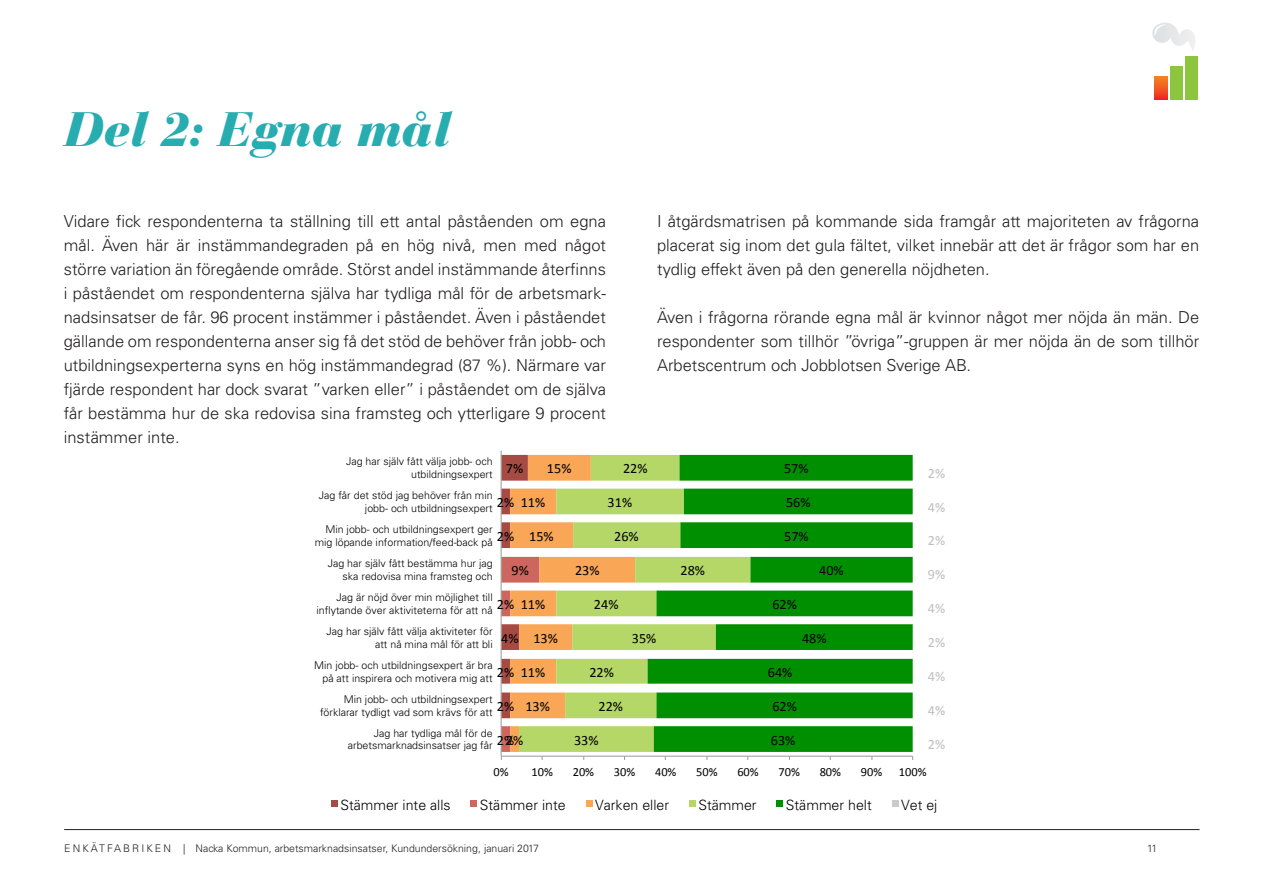
<style>
.page{position:relative;width:1263px;height:893px;background:#fff}
.page>*{position:absolute;margin:0;border:0;box-sizing:border-box;transform-origin:0 0}
.Sidrubrik{font:italic 900 48px "Bauer Bodoni Std";letter-spacing:-.015em;color:#27acb0}
.Brödtext{font:300 16.5px/24px "Univers LT Std";color:#231f20;text-align:justify}
.t1{font:14.25px "Calibri";color:#000}
.t2{font:300 14.25px "Univers LT Std";color:#000}
.t3{font:14.25px "Calibri";color:#bfbfbf}
.t4{font:12.45px "Calibri";color:#000}
.t5{font:300 10.65px/12.5px "Univers LT Std";color:#000;text-align:right}
.t6{font:300 10.5px "Univers LT Std";color:#231f20}
</style>
<div class="page">
<hr style="left:64px;top:829px;width:1135px;height:1px;background:#231f20">
<div style="left:501px;top:451px;width:412px;height:305px;background:linear-gradient(to right,#fff,#fff)"></div>
<svg style="left:635px;top:455px;width:13px;height:297px;fill:#b4d767"></svg>
<svg style="left:648px;top:455px;width:265px;height:297px;fill:#008f00"></svg>
<hr style="left:501px;top:756px;width:412px;height:1px;background:#979797">
<svg style="left:501px;top:455px;width:134px;height:305px"></svg>
<hr style="left:501px;top:451px;width:1px;height:305px;background:#979797">
<div style="left:331px;top:800px;width:7px;height:6px;background:#a64a44"></div>
<svg style="left:471px;top:800px;width:6px;height:6px"></svg>
<svg style="left:586px;top:800px;width:6px;height:6px"></svg>
<div style="left:689px;top:800px;width:7px;height:6px;background:#b4d767"></div>
<svg style="left:777px;top:800px;width:6px;height:6px"></svg>
<svg style="left:892px;top:800px;width:6px;height:6px"></svg>
<svg style="left:1155px;top:76px;width:12px;height:24px"></svg>
<div style="left:1170px;top:67px;width:13px;height:33px;background:#8bc63e"></div>
<div style="left:1185px;top:57px;width:13px;height:43px;background:#8bc63e"></div>
<svg style="left:1152px;top:23px;width:43px;height:27px"></svg>
<p class="Sidrubrik" style="left:64px;top:100px;width:389px">Del 2: Egna mål</p>
<p class="Brödtext" style="left:64px;top:209px;width:544px">Vidare fick respondenterna ta ställning till ett antal påståenden om egna mål. Även här är instämmandegraden på en hög nivå, men med något större variation än föregående område. Störst andel instämmande återfinns i påståendet om respondenterna själva har tydliga mål för de arbetsmark&shy;nadsinsatser de får. 96 procent instämmer i påståendet. Även i påståendet gällande om respondenterna anser sig få det stöd de behöver från jobb- och utbildningsexperterna syns en hög instämmandegrad (87 %). Närmare var fjärde respondent har dock svarat ”varken eller” i påståendet om de själva får bestämma hur de ska redovisa sina framsteg och ytterligare 9 procent instämmer inte.</p>
<p class="Brödtext" style="left:657px;top:209px;width:544px">I åtgärdsmatrisen på kommande sida framgår att majoriteten av frågorna placerat sig inom det gula fältet, vilket innebär att det är frågor som har en tydlig effekt även på den generella nöjdheten.</p>
<p class="Brödtext" style="left:657px;top:305px;width:544px">Även i frågorna rörande egna mål är kvinnor något mer nöjda än män. De respondenter som tillhör ”övriga”-gruppen är mer nöjda än de som tillhör Arbetscentrum och Jobblotsen Sverige AB.</p>
<p class="t5" style="left:346px;top:455px;width:148px">Jag har själv fått välja jobb- och utbildningsexpert</p>
<p class="t1" style="left:506px;top:460px;width:19px">7%</p>
<p class="t1" style="left:547px;top:460px;width:26px">15%</p>
<p class="t1" style="left:623px;top:460px;width:26px">22%</p>
<p class="t1" style="left:784px;top:460px;width:26px">57%</p>
<p class="t3" style="left:928px;top:464px;width:19px">2%</p>
<p class="t5" style="left:319px;top:489px;width:175px">Jag får det stöd jag behöver från min jobb- och utbildningsexpert</p>
<p class="t1" style="left:497px;top:493px;width:19px">2%</p>
<p class="t1" style="left:521px;top:493px;width:26px">11%</p>
<p class="t1" style="left:608px;top:494px;width:26px">31%</p>
<p class="t1" style="left:786px;top:494px;width:26px">56%</p>
<p class="t3" style="left:928px;top:498px;width:19px">4%</p>
<p class="t5" style="left:315px;top:523px;width:179px">Min jobb- och utbildningsexpert ger mig löpande information/feed-back på</p>
<p class="t1" style="left:497px;top:527px;width:19px">2%</p>
<p class="t1" style="left:529px;top:527px;width:26px">15%</p>
<p class="t1" style="left:614px;top:527px;width:26px">26%</p>
<p class="t1" style="left:784px;top:528px;width:26px">57%</p>
<p class="t3" style="left:928px;top:532px;width:19px">2%</p>
<p class="t5" style="left:328px;top:557px;width:166px">Jag har själv fått bestämma hur jag ska redovisa mina framsteg och</p>
<p class="t1" style="left:512px;top:561px;width:19px">9%</p>
<p class="t5" style="left:317px;top:591px;width:178px">Jag är nöjd över min möjlighet till inflytande över aktiviteterna för att nå</p>
<p class="t1" style="left:497px;top:595px;width:19px">2%</p>
<p class="t1" style="left:521px;top:595px;width:26px">11%</p>
<p class="t5" style="left:327px;top:625px;width:168px">Jag har själv fått välja aktiviteter för att nå mina mål för att bli</p>
<p class="t1" style="left:501px;top:629px;width:19px">4%</p>
<p class="t1" style="left:533px;top:629px;width:26px">13%</p>
<p class="t5" style="left:314px;top:659px;width:180px">Min jobb- och utbildningsexpert är bra på att inspirera och motivera mig att</p>
<p class="t1" style="left:497px;top:663px;width:19px">2%</p>
<p class="t5" style="left:320px;top:693px;width:174px">Min jobb- och utbildningsexpert förklarar tydligt vad som krävs för att</p>
<p class="t1" style="left:497px;top:697px;width:19px">2%</p>
<p class="t1" style="left:521px;top:663px;width:26px">11%</p>
<p class="t1" style="left:525px;top:697px;width:26px">13%</p>
<p class="t5" style="left:348px;top:727px;width:146px">Jag har tydliga mål för de arbetsmarknadsinsatser jag får</p>
<p class="t1" style="left:497px;top:731px;width:19px">2%</p>
<p class="t1" style="left:506px;top:731px;width:19px">2%</p>
<p class="t1" style="left:575px;top:561px;width:26px">23%</p>
<p class="t1" style="left:594px;top:595px;width:26px">24%</p>
<p class="t1" style="left:589px;top:663px;width:26px">22%</p>
<p class="t1" style="left:598px;top:697px;width:26px">22%</p>
<p class="t1" style="left:574px;top:731px;width:26px">33%</p>
<p class="t1" style="left:632px;top:629px;width:26px">35%</p>
<p class="t1" style="left:680px;top:561px;width:26px">28%</p>
<p class="t1" style="left:772px;top:595px;width:26px">62%</p>
<p class="t1" style="left:819px;top:561px;width:26px">40%</p>
<p class="t1" style="left:768px;top:663px;width:26px">64%</p>
<p class="t1" style="left:802px;top:629px;width:26px">48%</p>
<p class="t1" style="left:772px;top:697px;width:26px">62%</p>
<p class="t1" style="left:771px;top:731px;width:26px">63%</p>
<p class="t3" style="left:928px;top:566px;width:19px">9%</p>
<p class="t3" style="left:928px;top:599px;width:19px">4%</p>
<p class="t3" style="left:928px;top:633px;width:19px">2%</p>
<p class="t3" style="left:928px;top:667px;width:19px">4%</p>
<p class="t3" style="left:928px;top:701px;width:19px">4%</p>
<p class="t3" style="left:928px;top:735px;width:19px">2%</p>
<p class="t4" style="left:493px;top:764px;width:17px">0%</p>
<p class="t4" style="left:531px;top:764px;width:23px">10%</p>
<p class="t4" style="left:573px;top:764px;width:23px">20%</p>
<p class="t4" style="left:614px;top:764px;width:23px">30%</p>
<p class="t4" style="left:655px;top:764px;width:23px">40%</p>
<p class="t4" style="left:696px;top:764px;width:23px">50%</p>
<p class="t4" style="left:737px;top:764px;width:23px">60%</p>
<p class="t4" style="left:778px;top:764px;width:23px">70%</p>
<p class="t4" style="left:820px;top:764px;width:23px">80%</p>
<p class="t4" style="left:861px;top:764px;width:23px">90%</p>
<p class="t4" style="left:899px;top:764px;width:29px">100%</p>
<p class="t2" style="left:340px;top:797px;width:112px">Stämmer inte alls</p>
<p class="t2" style="left:480px;top:797px;width:87px">Stämmer inte</p>
<p class="t2" style="left:595px;top:797px;width:76px">Varken eller</p>
<p class="t2" style="left:698px;top:797px;width:60px">Stämmer</p>
<p class="t2" style="left:786px;top:797px;width:87px">Stämmer helt</p>
<p class="t2" style="left:901px;top:797px;width:38px">Vet ej</p>
<p class="t6" style="left:64px;top:842px;width:476px">E N K ÄT FA B R I K E N | Nacka Kommun, arbetsmarknadsinsatser, Kundundersökning, januari 2017</p>
<p class="t6" style="left:1147px;top:842px;width:12px">11</p>
</div>
